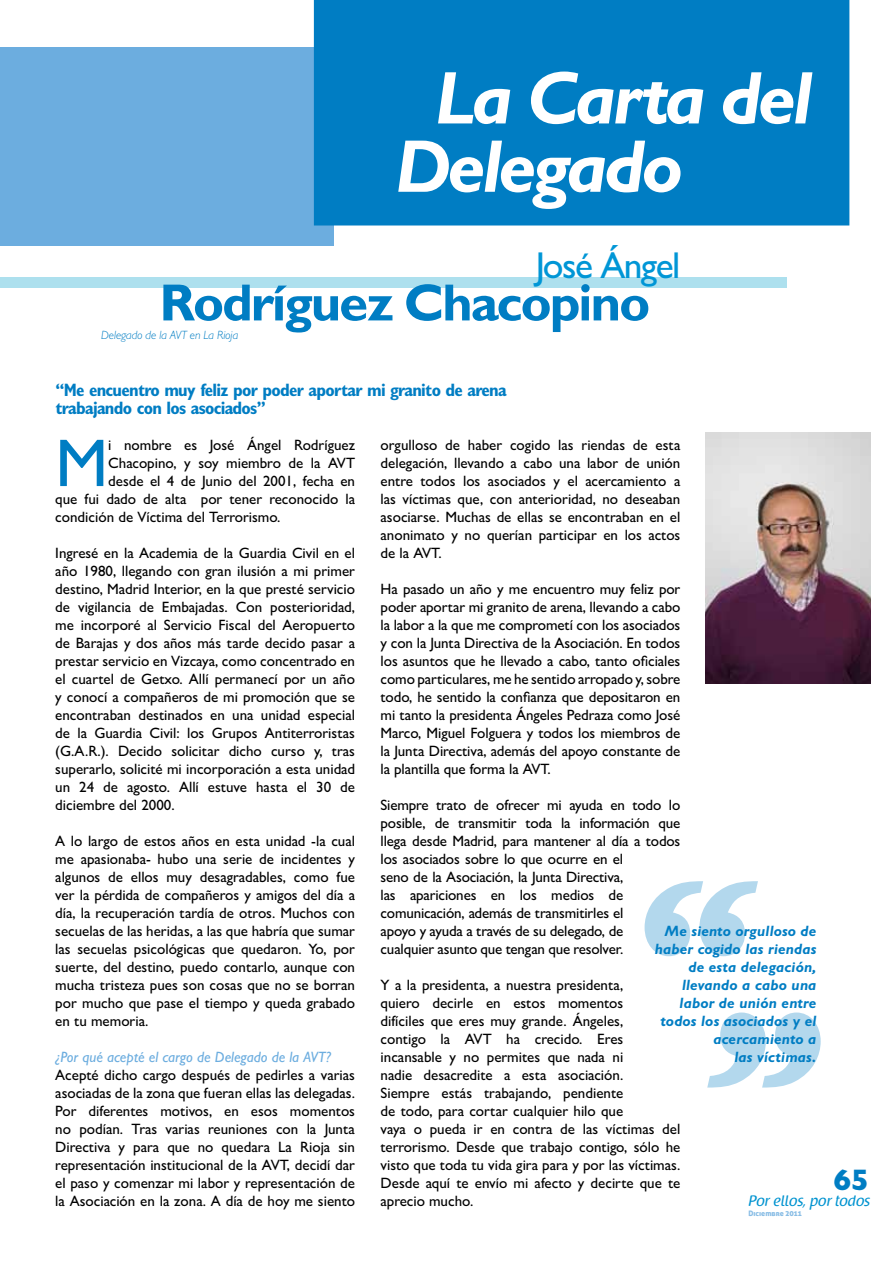
<style>
.page{position:relative;width:893px;height:1263px;background:#fff}
.page>*{position:absolute;margin:0;border:0;box-sizing:border-box;transform-origin:0 0}
.t1{font:italic 700 75px/68.2px "Gill Sans MT Pro";letter-spacing:-.04em;color:#fff}
.t2{font:500 67.8px "Gill Sans MT Pro";color:#007dc3}
.t3{font:700 52.5px "Gill Sans MT Pro";letter-spacing:-.04em;color:#007dc3}
.t4{font:500 37.5px "Gill Sans MT Pro";letter-spacing:-.04em;color:#0096d6}
.t5{font:800 30px "Gill Sans MT Pro";color:#007dc3}
.t6{font:700 condensed 18px/18px "Gill Sans MT Pro";letter-spacing:-.04em;color:#007dc3}
.t7{font:500 15px/18px "Gill Sans MT Pro";color:#000;text-align:justify}
.t8{font:italic 700 15px/18px "Gill Sans MT Pro";letter-spacing:.015em;color:#007dc3;text-align:right}
.t9{font:italic 500 15px "Gill Sans MT Pro";color:#6caddf}
.t10{font:15px "Raspoutine Classic";color:#0093d0}
.t11{font:italic 300 12px "Gill Sans MT Pro";color:#007dc3}
.t12{font:7.5px "Aller Display";color:#6caddf}
</style>
<div class="page">
<div style="left:0;top:277px;width:786px;height:11px;background:#ade0ee"></div>
<div style="left:0;top:47px;width:334px;height:199px;background:#6caddf"></div>
<div style="left:314px;top:0;width:535px;height:225px;background:#007dc3"></div>
<img style="left:706px;top:432px;width:164px;height:251px">
<svg style="left:645px;top:881px;width:113px;height:75px"></svg>
<svg style="left:707px;top:1012px;width:114px;height:75px"></svg>
<h1 class="t1" style="left:395px;top:63px;width:419px;text-indent:40px">La Carta del<br>Delegado</h1>
<h3 class="t4" style="left:536px;top:243px;width:146px">José Ángel</h3>
<h3 class="t3" style="left:159px;top:270px;width:492px">Rodríguez Chacopino</h3>
<p class="t11" style="left:101px;top:328px;width:139px">Delegado de la AVT en La Rioja</p>
<p class="t6" style="left:55px;top:381px;width:453px">“Me encuentro muy feliz por poder aportar mi granito de arena trabajando con los asociados”</p>
<h2 class="t2" style="left:55px;top:423px;width:54px">M</h2>
<p class="t7" style="left:108px;top:436px;width:248px">i nombre es José Ángel Rodríguez</p>
<p class="t7" style="left:381px;top:436px;width:301px">orgulloso de haber cogido las riendas de esta delegación, llevando a cabo una labor de unión entre todos los asociados y el acercamiento a las víctimas que, con anterioridad, no deseaban asociarse. Muchas de ellas se encontraban en el anonimato y no querían participar en los actos de la AVT.</p>
<p class="t7" style="left:381px;top:580px;width:301px">Ha pasado un año y me encuentro muy feliz por poder aportar mi granito de arena, llevando a cabo la labor a la que me comprometí con los asociados y con la Junta Directiva de la Asociación. En todos los asuntos que he llevado a cabo, tanto oficiales como particulares, me he sentido arropado y, sobre todo, he sentido la confianza que depositaron en mi tanto la presidenta Ángeles Pedraza como José Marco, Miguel Folguera y todos los miembros de la Junta Directiva, además del apoyo constante de la plantilla que forma la AVT.</p>
<p class="t7" style="left:381px;top:796px;width:301px;text-align:left">Siempre trato de ofrecer mi ayuda en todo lo posible, de transmitir toda la información que llega desde Madrid, para mantener al día a todos los asociados sobre lo que ocurre en el<br>seno de la Asociación, la Junta Directiva,<br>las apariciones en los medios de comunicación, además de transmitirles el<br>apoyo y ayuda a través de su delegado, de cualquier asunto que tengan que resolver.</p>
<p class="t7" style="left:381px;top:976px;width:301px;text-align:left">Y a la presidenta, a nuestra presidenta,<br>quiero decirle en estos momentos<br>difíciles que eres muy grande. Ángeles,<br>contigo la AVT ha crecido. Eres incansable y no permites que nada ni<br>nadie desacredite a esta asociación.<br>Siempre estás trabajando, pendiente<br>de todo, para cortar cualquier hilo que<br>vaya o pueda ir en contra de las víctimas del terrorismo. Desde que trabajo contigo, sólo he visto que toda tu vida gira para y por las víctimas.<br>Desde aquí te envío mi afecto y decirte que te aprecio mucho.</p>
<p class="t7" style="left:108px;top:454px;width:248px">Chacopino, y soy miembro de la AVT</p>
<p class="t7" style="left:108px;top:472px;width:248px">desde el 4 de Junio del 2001, fecha en</p>
<p class="t7" style="left:55px;top:490px;width:301px">que fui dado de alta por tener reconocido la</p>
<p class="t7" style="left:55px;top:508px;width:227px">condición de Víctima del Terrorismo.</p>
<p class="t7" style="left:55px;top:544px;width:301px">Ingresé en la Academia de la Guardia Civil en el año 1980, llegando con gran ilusión a mi primer destino, Madrid Interior, en la que presté servicio de vigilancia de Embajadas. Con posterioridad, me incorporé al Servicio Fiscal del Aeropuerto de Barajas y dos años más tarde decido pasar a prestar servicio en Vizcaya, como concentrado en el cuartel de Getxo. Allí permanecí por un año y conocí a compañeros de mi promoción que se encontraban destinados en una unidad especial de la Guardia Civil: los Grupos Antiterroristas (G.A.R.). Decido solicitar dicho curso y, tras superarlo, solicité mi incorporación a esta unidad un 24 de agosto. Allí estuve hasta el 30 de diciembre del 2000.</p>
<p class="t7" style="left:55px;top:832px;width:301px">A lo largo de estos años en esta unidad -la cual me apasionaba- hubo una serie de incidentes y algunos de ellos muy desagradables, como fue ver la pérdida de compañeros y amigos del día a día, la recuperación tardía de otros. Muchos con secuelas de las heridas, a las que habría que sumar las secuelas psicológicas que quedaron. Yo, por suerte, del destino, puedo contarlo, aunque con mucha tristeza pues son cosas que no se borran por mucho que pase el tiempo y queda grabado en tu memoria.</p>
<p class="t9" style="left:55px;top:1048px;width:277px">¿Por qué acepté el cargo de Delegado de la AVT?</p>
<p class="t7" style="left:55px;top:1066px;width:301px">Acepté dicho cargo después de pedirles a varias asociadas de la zona que fueran ellas las delegadas.<br>Por diferentes motivos, en esos momentos no podían. Tras varias reuniones con la Junta Directiva y para que no quedara La Rioja sin representación institucional de la AVT, decidí dar el paso y comenzar mi labor y representación de la Asociación en la zona. A día de hoy me siento</p>
<p class="t8" style="left:655px;top:922px;width:163px">Me siento orgulloso de haber cogido las riendas de esta delegación, llevando a cabo una labor de unión entre todos los asociados y el acercamiento a<br>las víctimas.</p>
<h3 class="t5" style="left:833px;top:1162px;width:37px">65</h3>
<p class="t10" style="left:748px;top:1192px;width:123px">Por ellos, por todos</p>
<p class="t12" style="left:748px;top:1208px;width:55px">Diciembre 2011</p>
</div>
